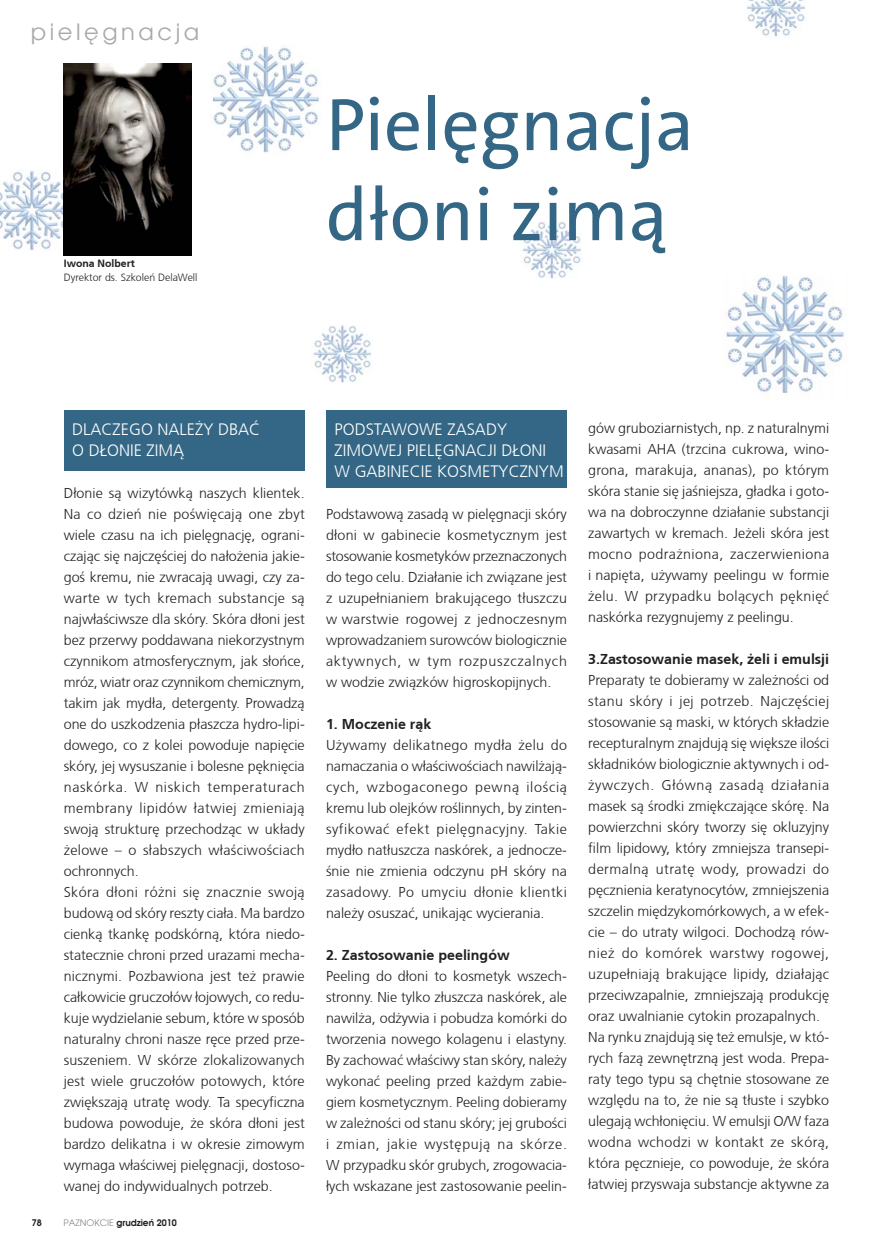
<style>
.page{position:relative;width:893px;height:1255px;background:#fff}
.page>*{position:absolute;margin:0;border:0;box-sizing:border-box;transform-origin:0 0}
.t1{font:75px/90px "The Sans Pl B5 Plain";color:#346785}
.t2{font:22.5px "Avalon";letter-spacing:.16em;color:#a7a9ac}
.t3{font:300 16.5px/21px "Frutiger CE";color:#fff}
.t4{font:300 14.25px/21px "Frutiger CE";color:#231f20;text-align:justify}
.t5{font:700 14.25px "Frutiger CE";color:#231f20}
.t6{font:300 10.5px "Frutiger CE";color:#231f20}
.t7{font:700 10.5px "Frutiger CE";color:#231f20}
.t8{font:700 9px "Avalon";color:#231f20}
.s1{font-weight:400;color:#8a8c8e}
</style>
<div class="page">
<img style="left:0;top:169px;width:64px;height:85px">
<img style="left:523px;top:221px;width:58px;height:58px">
<div style="left:64px;top:410px;width:240px;height:60px;background:#346785"></div>
<div style="left:326px;top:410px;width:240px;height:78px;background:#346785"></div>
<img style="left:64px;top:64px;width:127px;height:191px">
<img style="left:724px;top:275px;width:121px;height:119px">
<img style="left:212px;top:45px;width:108px;height:108px">
<img style="left:313px;top:325px;width:59px;height:58px">
<img style="left:747px;top:0;width:58px;height:37px">
<h2 class="t2" style="left:31px;top:19px;width:170px">pielęgnacja</h2>
<p class="t7" style="left:64px;top:259px;width:73px">Iwona Nolbert</p>
<p class="t6" style="left:64px;top:273px;width:135px">Dyrektor ds. Szkoleñ DelaWell</p>
<h1 class="t1" style="left:326px;top:82px;width:370px">Pielęgnacja dłoni zimą</h1>
<p class="t3" style="left:72px;top:419px;width:189px">DLACZEGO NALE¯Y DBAÆ<br>O D£ONIE ZIM¥</p>
<p class="t4" style="left:64px;top:483px;width:243px;text-align:left">D³onie s¹ wizytówk¹ naszych klientek.<br>Na co dzieñ nie poświêcaj¹ one zbyt wiele czasu na ich pielêgnacjê, ograni&shy;czaj¹c siê najczêściej do na³o¿enia jakie&shy;goś kremu, nie zwracaj¹ uwagi, czy za&shy;warte w tych kremach substancje s¹ najw³aściwsze dla skóry. Skóra d³oni jest bez przerwy poddawana niekorzystnym czynnikom atmosferycznym, jak s³oñce, mróz, wiatr oraz czynnikom chemicznym, takim jak myd³a, detergenty. Prowadz¹ one do uszkodzenia p³aszcza hydro-lipi&shy;dowego, co z kolei powoduje napiêcie skóry, jej wysuszanie i bolesne pêkniêcia naskórka. W niskich temperaturach membrany lipidów ³atwiej zmieniaj¹ swoj¹ strukturê przechodz¹c w uk³ady ¿elowe – o s³abszych w³aściwościach ochronnych.<br>Skóra d³oni ró¿ni siê znacznie swoj¹ budow¹ od skóry reszty cia³a. Ma bardzo cienk¹ tkankê podskórn¹, która niedo&shy;statecznie chroni przed urazami mecha&shy;nicznymi. Pozbawiona jest te¿ prawie ca³kowicie gruczo³ów ³ojowych, co redu&shy;kuje wydzielanie sebum, które w sposób naturalny chroni nasze rêce przed prze&shy;suszeniem. W skórze zlokalizowanych jest wiele gruczo³ów potowych, które zwiêkszaj¹ utratê wody. Ta specyficzna budowa powoduje, ¿e skóra d³oni jest bardzo delikatna i w okresie zimowym wymaga w³aściwej pielêgnacji, dostoso&shy;wanej do indywidualnych potrzeb.</p>
<p class="t8" style="left:32px;top:1216px;width:12px">78</p>
<p class="t8" style="left:64px;top:1216px;width:115px"><span class="s1">PAZNOKCIE</span> grudzień 2010</p>
<p class="t3" style="left:334px;top:419px;width:231px">PODSTAWOWE ZASADY<br>ZIMOWEJ PIELÊGNACJI D£ONI<br>W GABINECIE KOSMETYCZNYM</p>
<p class="t4" style="left:326px;top:504px;width:242px">Podstawow¹ zasad¹ w pielêgnacji skóry d³oni w gabinecie kosmetycznym jest stosowanie kosmetyków przeznaczonych do tego celu. Dzia³anie ich zwi¹zane jest z uzupe³nianiem brakuj¹cego t³uszczu w warstwie rogowej z jednoczesnym wprowadzaniem surowców biologicznie aktywnych, w tym rozpuszczalnych w wodzie zwi¹zków higroskopijnych.</p>
<p class="t5" style="left:326px;top:718px;width:107px">1. Moczenie r¹k</p>
<p class="t4" style="left:326px;top:735px;width:242px">U¿ywamy delikatnego myd³a ¿elu do namaczania o w³aściwościach nawil¿aj¹- cych, wzbogaconego pewn¹ ilości¹ kremu lub olejków roślinnych, by zinten&shy;syfikowaæ efekt pielêgnacyjny. Takie myd³o nat³uszcza naskórek, a jednocze&shy;śnie nie zmienia odczynu pH skóry na zasadowy. Po umyciu d³onie klientki nale¿y osuszaæ, unikaj¹c wycierania.</p>
<p class="t5" style="left:326px;top:949px;width:185px">2. Zastosowanie peelingów</p>
<p class="t4" style="left:326px;top:966px;width:242px">Peeling do d³oni to kosmetyk wszech&shy;stronny. Nie tylko z³uszcza naskórek, ale nawil¿a, od¿ywia i pobudza komórki do tworzenia nowego kolagenu i elastyny.<br>By zachowaæ w³aściwy stan skóry, nale¿y wykonaæ peeling przed ka¿dym zabie&shy;giem kosmetycznym. Peeling dobieramy w zale¿ności od stanu skóry; jej grubości i zmian, jakie wystêpuj¹ na skórze.<br>W przypadku skór grubych, zrogowacia-³ych wskazane jest zastosowanie peelin-</p>
<p class="t4" style="left:588px;top:418px;width:242px">gów gruboziarnistych, np. z naturalnymi kwasami AHA (trzcina cukrowa, wino&shy;grona, marakuja, ananas), po którym skóra stanie siê jaśniejsza, g³adka i goto&shy;wa na dobroczynne dzia³anie substancji zawartych w kremach. Je¿eli skóra jest mocno podra¿niona, zaczerwieniona i napiêta, u¿ywamy peelingu w formie ¿elu. W przypadku bol¹cych pêkniêæ naskórka rezygnujemy z peelingu.</p>
<p class="t5" style="left:588px;top:653px;width:242px">3.Zastosowanie masek, ¿eli i emulsji</p>
<p class="t4" style="left:588px;top:670px;width:242px;text-align:left">Preparaty te dobieramy w zale¿ności od stanu skóry i jej potrzeb. Najczêściej stosowanie s¹ maski, w których sk³adzie recepturalnym znajduj¹ siê wiêksze ilości sk³adników biologicznie aktywnych i od-¿ywczych. G³ówn¹ zasad¹ dzia³ania masek s¹ środki zmiêkczaj¹ce skórê. Na powierzchni skóry tworzy siê okluzyjny film lipidowy, który zmniejsza transepi&shy;dermaln¹ utratê wody, prowadzi do pêcznienia keratynocytów, zmniejszenia szczelin miêdzykomórkowych, a w efek&shy;cie – do utraty wilgoci. Dochodz¹ rów&shy;nie¿ do komórek warstwy rogowej, uzupe³niaj¹ brakuj¹ce lipidy, dzia³aj¹c przeciwzapalnie, zmniejszaj¹ produkcjê oraz uwalnianie cytokin prozapalnych.<br>Na rynku znajduj¹ siê te¿ emulsje, w któ&shy;rych faz¹ zewnêtrzn¹ jest woda. Prepa&shy;raty tego typu s¹ chêtnie stosowane ze wzglêdu na to, ¿e nie s¹ t³uste i szybko ulegaj¹ wch³oniêciu. W emulsji O/W faza wodna wchodzi w kontakt ze skór¹, która pêcznieje, co powoduje, ¿e skóra ³atwiej przyswaja substancje aktywne za</p>
</div>
